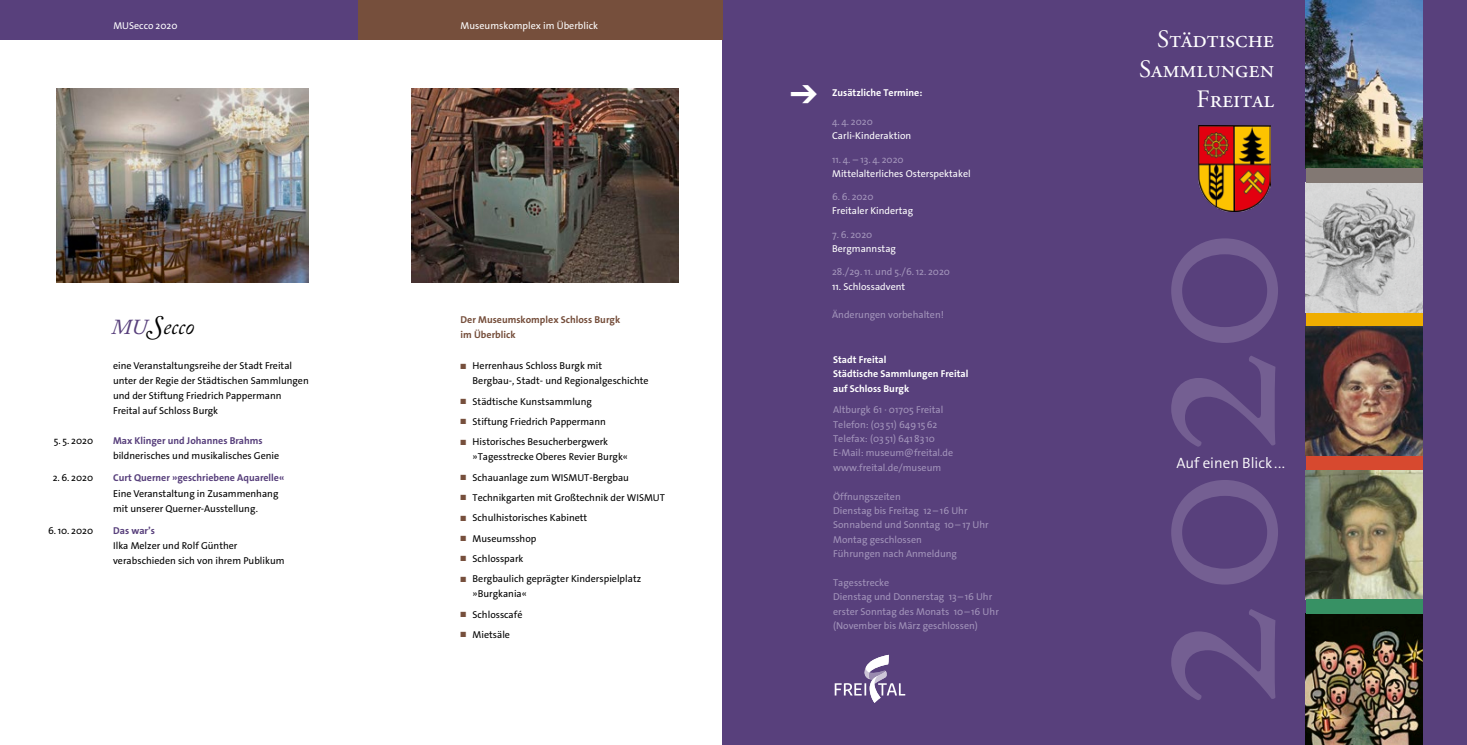
<style>
.page{position:relative;width:1467px;height:745px;background:#fff}
.page>*{position:absolute;margin:0;border:0;box-sizing:border-box;transform-origin:0 0}
.t1{font:237.5px "Adobe Garamond Regular Os F";color:#745f92}
.t2{font:25px/30px "Adobe Garamond Regular SC";color:#fff;text-align:right}
.t3{font:italic 23.12px "Adobe Caslon Pro";color:#000}
.t4{font:300 15px "The Sans Os F";color:#fff}
.t5{font:10px/15px "The Sans Os F";color:#000}
.t6{font:10px/14.4px "The Sans Os F";color:#a294ba}
.t7{font:10px "The Sans Os F";color:#fff}
.t8{font:700 10px/14.4px "The Sans Os F";color:#fff}
.t9{font:700 10px "The Sans Os F";color:#58407c}
.t10{font:700 10px "The Sans Os F";color:#764f3c}
.s1{font-size:21.25px;color:#58407c}
.s2{font-size:25px}
.s3{color:#764f3c}
</style>
<div class="page">
<div style="left:723px;top:0;width:744px;height:744px;background:#58407c"></div>
<div style="left:0;top:0;width:358px;height:39px;background:#58407c"></div>
<img style="left:1306px;top:0;width:117px;height:168px">
<img style="left:1306px;top:469px;width:117px;height:130px">
<img style="left:1306px;top:613px;width:117px;height:131px">
<div style="left:1306px;top:312px;width:117px;height:14px;background:#efad00"></div>
<div style="left:1306px;top:455px;width:117px;height:14px;background:#d7492f"></div>
<div style="left:1306px;top:599px;width:117px;height:14px;background:#379164"></div>
<div style="left:358px;top:0;width:365px;height:39px;background:#764f3c"></div>
<img style="left:57px;top:89px;width:252px;height:193px">
<img style="left:1306px;top:326px;width:117px;height:129px">
<img style="left:1306px;top:182px;width:117px;height:130px">
<img style="left:411px;top:89px;width:268px;height:193px">
<img style="left:1198px;top:125px;width:73px;height:87px">
<div style="left:1306px;top:168px;width:117px;height:14px;background:#827873"></div>
<svg style="left:835px;top:654px;width:70px;height:48px"></svg>
<p class="t7" style="left:113px;top:19px;width:66px">MUSecco 2020</p>
<p class="t7" style="left:461px;top:19px;width:139px">Museumskomplex im Überblick</p>
<h3 class="t3" style="left:112px;top:312px;width:84px"><span class="s1">MU</span><span class="s2">S</span>ecco</h3>
<p class="t5" style="left:113px;top:358px;width:197px">eine Veranstaltungsreihe der Stadt Freital unter der Regie der Städtischen Sammlungen und der Stiftung Friedrich Pappermann Freital auf Schloss Burgk</p>
<p class="t5" style="left:54px;top:433px;width:41px">5. 5. 2020</p>
<p class="t9" style="left:113px;top:434px;width:151px">Max Klinger und Johannes Brahms</p>
<p class="t5" style="left:113px;top:448px;width:168px">bildnerisches und musikalisches Genie</p>
<p class="t5" style="left:53px;top:470px;width:42px">2. 6. 2020</p>
<p class="t9" style="left:113px;top:471px;width:173px">Curt Querner »geschriebene Aquarelle«</p>
<p class="t5" style="left:113px;top:485px;width:167px">Eine Veranstaltung in Zusammenhang mit unserer Querner-Ausstellung.</p>
<p class="t5" style="left:48px;top:522px;width:47px">6. 10. 2020</p>
<p class="t9" style="left:113px;top:523px;width:43px">Das war’s</p>
<p class="t5" style="left:113px;top:537px;width:173px">Ilka Melzer und Rolf Günther verabschieden sich von ihrem Publikum</p>
<p class="t10" style="left:461px;top:313px;width:161px">Der Museumskomplex Schloss Burgk</p>
<p class="t10" style="left:461px;top:328px;width:56px">im Überblick</p>
<p class="t5" style="left:473px;top:358px;width:177px;text-indent:-12px"><span class="s3">■</span> Herrenhaus Schloss Burgk mit<br>Bergbau-, Stadt- und Regionalgeschichte</p>
<p class="t5" style="left:461px;top:393px;width:133px"><span class="s3">■</span> Städtische Kunstsammlung</p>
<p class="t5" style="left:461px;top:414px;width:147px"><span class="s3">■</span> Stiftung Friedrich Pappermann</p>
<p class="t5" style="left:473px;top:434px;width:157px;text-indent:-12px"><span class="s3">■</span> Historisches Besucherbergwerk »Tagesstrecke Oberes Revier Burgk«</p>
<p class="t5" style="left:461px;top:469px;width:170px"><span class="s3">■</span> Schauanlage zum WISMUT-Bergbau</p>
<p class="t5" style="left:461px;top:490px;width:206px"><span class="s3">■</span> Technikgarten mit Großtechnik der WISMUT</p>
<p class="t5" style="left:461px;top:510px;width:128px"><span class="s3">■</span> Schulhistorisches Kabinett</p>
<p class="t5" style="left:461px;top:530px;width:77px"><span class="s3">■</span> Museumsshop</p>
<p class="t5" style="left:461px;top:551px;width:64px"><span class="s3">■</span> Schlosspark</p>
<p class="t5" style="left:473px;top:571px;width:170px;text-indent:-12px"><span class="s3">■</span> Bergbaulich geprägter Kinderspielplatz »Burgkania«</p>
<p class="t5" style="left:461px;top:606px;width:63px"><span class="s3">■</span> Schlosscafé</p>
<p class="t5" style="left:461px;top:626px;width:51px"><span class="s3">■</span> Mietsäle</p>
<p class="t8" style="left:832px;top:86px;width:92px">Zusätzliche Termine:</p>
<p class="t6" style="left:832px;top:114px;width:42px">4. 4. 2020</p>
<p class="t7" style="left:832px;top:129px;width:81px">Carli-Kinderaktion</p>
<p class="t6" style="left:832px;top:152px;width:73px">11. 4. – 13. 4. 2020</p>
<p class="t7" style="left:832px;top:167px;width:140px">Mittelalterliches Osterspektakel</p>
<p class="t6" style="left:832px;top:189px;width:43px">6. 6. 2020</p>
<p class="t7" style="left:832px;top:204px;width:82px">Freitaler Kindertag</p>
<p class="t6" style="left:832px;top:227px;width:42px">7. 6. 2020</p>
<p class="t7" style="left:832px;top:242px;width:65px">Bergmannstag</p>
<p class="t6" style="left:832px;top:264px;width:119px">28./29. 11. und 5./6. 12. 2020</p>
<p class="t7" style="left:832px;top:279px;width:75px">11. Schlossadvent</p>
<p class="t6" style="left:832px;top:307px;width:113px">Änderungen vorbehalten!</p>
<p class="t8" style="left:833px;top:352px;width:137px">Stadt Freital<br>Städtische Sammlungen Freital auf Schloss Burgk</p>
<p class="t6" style="left:833px;top:402px;width:122px">Altburgk 61 · 01705 Freital<br>Telefon: (03 51) 6491562<br>Telefax: (03 51) 64183 10<br>E-Mail: museum@freital.de www.freital.de/museum</p>
<p class="t6" style="left:833px;top:489px;width:157px">Öffnungszeiten<br>Dienstag bis Freitag 12– 16 Uhr<br>Sonnabend und Sonntag 10– 17 Uhr<br>Montag geschlossen<br>Führungen nach Anmeldung</p>
<p class="t6" style="left:833px;top:575px;width:167px">Tagesstrecke<br>Dienstag und Donnerstag 13–16 Uhr erster Sonntag des Monats 10–16 Uhr (November bis März geschlossen)</p>
<h2 class="t2" style="left:1139px;top:24px;width:137px">Städtische<br>Sammlungen<br>Freital</h2>
<h1 class="t1" style="left:1075px;top:710px;width:481px;rotate:-90deg">2020</h1>
<h3 class="t4" style="left:1176px;top:453px;width:110px">Auf einen Blick...</h3>
</div>
